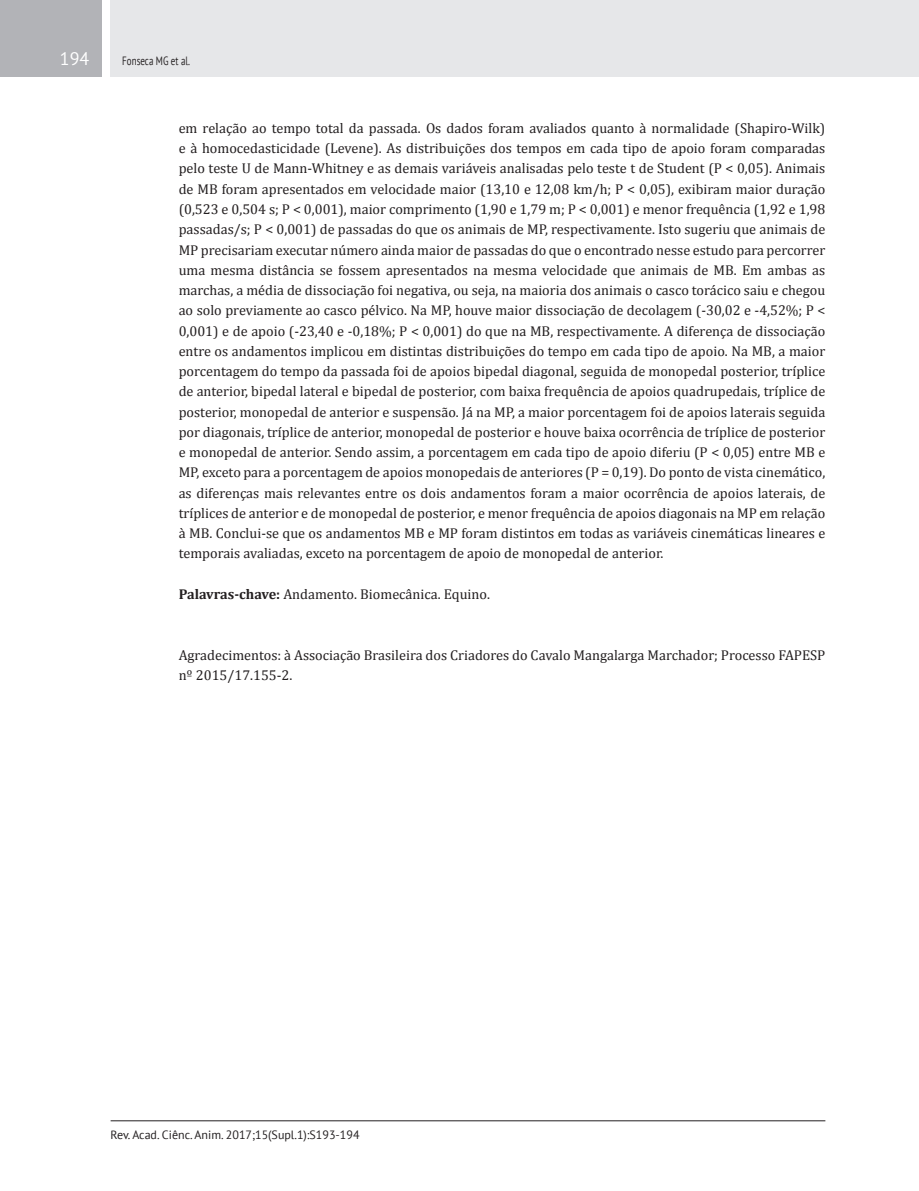
<style>
.page{position:relative;width:919px;height:1191px;background:#fff}
.page>*{position:absolute;margin:0;border:0;box-sizing:border-box;transform-origin:0 0}
.Número_de_páginas{font:18px "PT Sans";color:#fff}
.Texto_-_Resumo{font:14.25px/20.2px "Cambria";color:#231f20;text-align:justify}
.Rodapé{font:12px "PT Sans";color:#231f20}
.Cabeçalho{font:12px "PT Sans";color:#231f20;scale:.75 1}
.s1{font-weight:700}
</style>
<div class="page">
<div style="left:111px;top:0;width:807px;height:77px;background:#e6e7e9"></div>
<div style="left:0;top:0;width:102px;height:77px;background:#b2b3b7"></div>
<hr style="left:111px;top:1120px;width:714px;height:1px;background:#231f20">
<p class="Número_de_páginas" style="left:60px;top:47px;width:31px">194</p>
<p class="Cabeçalho" style="left:122px;top:53px;width:92px">Fonseca MG et al.</p>
<p class="Texto_-_Resumo" style="left:179px;top:118px;width:648px">em relação ao tempo total da passada. Os dados foram avaliados quanto à normalidade (Shapiro-Wilk) e à homocedasticidade (Levene). As distribuições dos tempos em cada tipo de apoio foram comparadas pelo teste U de Mann-Whitney e as demais variáveis analisadas pelo teste t de Student (P &lt; 0,05). Animais de MB foram apresentados em velocidade maior (13,10 e 12,08 km/h; P &lt; 0,05), exibiram maior duração (0,523 e 0,504 s; P &lt; 0,001), maior comprimento (1,90 e 1,79 m; P &lt; 0,001) e menor frequência (1,92 e 1,98 passadas/s; P &lt; 0,001) de passadas do que os animais de MP, respectivamente. Isto sugeriu que animais de MP precisariam executar número ainda maior de passadas do que o encontrado nesse estudo para percorrer uma mesma distância se fossem apresentados na mesma velocidade que animais de MB. Em ambas as marchas, a média de dissociação foi negativa, ou seja, na maioria dos animais o casco torácico saiu e chegou ao solo previamente ao casco pélvico. Na MP, houve maior dissociação de decolagem (-30,02 e -4,52%; P &lt; 0,001) e de apoio (-23,40 e -0,18%; P &lt; 0,001) do que na MB, respectivamente. A diferença de dissociação entre os andamentos implicou em distintas distribuições do tempo em cada tipo de apoio. Na MB, a maior porcentagem do tempo da passada foi de apoios bipedal diagonal, seguida de monopedal posterior, tríplice de anterior, bipedal lateral e bipedal de posterior, com baixa frequência de apoios quadrupedais, tríplice de posterior, monopedal de anterior e suspensão. Já na MP, a maior porcentagem foi de apoios laterais seguida por diagonais, tríplice de anterior, monopedal de posterior e houve baixa ocorrência de tríplice de posterior e monopedal de anterior. Sendo assim, a porcentagem em cada tipo de apoio diferiu (P &lt; 0,05) entre MB e MP, exceto para a porcentagem de apoios monopedais de anteriores (P = 0,19). Do ponto de vista cinemático, as diferenças mais relevantes entre os dois andamentos foram a maior ocorrência de apoios laterais, de tríplices de anterior e de monopedal de posterior, e menor frequência de apoios diagonais na MP em relação à MB. Conclui-se que os andamentos MB e MP foram distintos em todas as variáveis cinemáticas lineares e temporais avaliadas, exceto na porcentagem de apoio de monopedal de anterior.</p>
<p class="Texto_-_Resumo" style="left:179px;top:584px;width:313px"><span class="s1">Palavras-chave:</span> Andamento. Biomecânica. Equino.</p>
<p class="Texto_-_Resumo" style="left:179px;top:644px;width:648px">Agradecimentos: à Associação Brasileira dos Criadores do Cavalo Mangalarga Marchador; Processo FAPESP nº 2015/17.155-2.</p>
<p class="Rodapé" style="left:111px;top:1126px;width:250px">Rev. Acad. Ciênc. Anim. 2017;15(Supl.1):S193-194</p>
</div>
